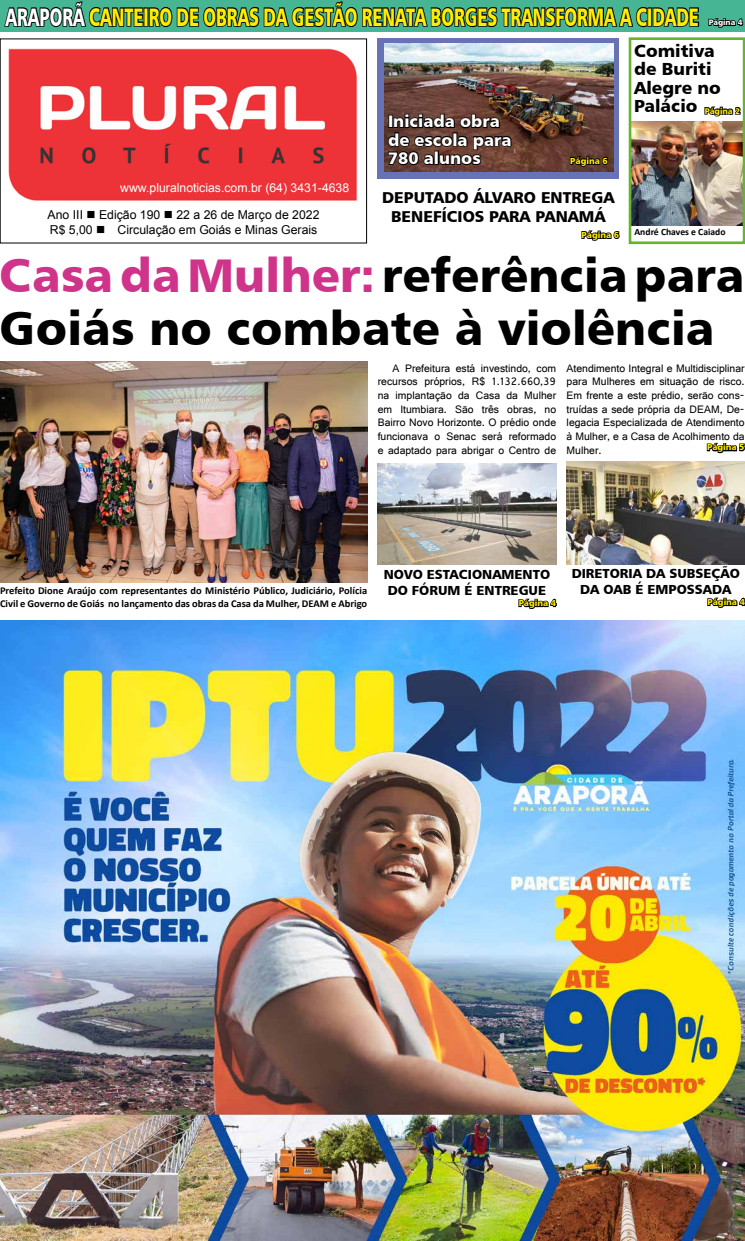
<style>
.page{position:relative;width:745px;height:1241px;background:#fff}
.page>*{position:absolute;margin:0;border:0;box-sizing:border-box;transform-origin:0 0}
.t1{font:47.25px/52.5px "Humanist 777 BT Black B";color:#000}
.t2{font:25.29px "Humanist 777 BT Black B";color:#ffed00;scale:.65 1}
.t3{font:17.5px/18.4px "Humanist 777 BT Black B";color:#000}
.t4{font:16.62px/18.4px "Humanist 777 BT Black B";color:#fff}
.t5{font:15.75px/18.4px "Humanist 777 BT Black B";color:#000;text-align:center}
.t6{font:13.12px/15.8px "Humanist 777 BT Black B";color:#000;text-align:center}
.t7{font:12.25px/14.7px "Arial";color:#000}
.t8{font:12.25px "Arial";color:#fff}
.t9{font:11.38px/13.7px "Gautami";color:#000;text-align:justify}
.t10{font:700 10.5px/12.6px "Calibri";color:#000}
.t11{font:700 9.62px "Calibri";color:#000}
.t12{font:8.75px "Humanist 777 BT Black B";color:#ffed00}
.t13{font:7.88px "Humanist 777 BT Black B";color:#fff}
.s1{color:#fff}
.s2{color:#cf338a}
</style>
<div class="page">
<div style="left:377px;top:38px;width:241px;height:140px;background:#6873b5"></div>
<div style="left:0;top:0;width:744px;height:31px;background:#46b594"></div>
<img style="left:8px;top:63px;width:350px;height:137px">
<svg style="left:3px;top:1px;width:696px;height:62px"></svg>
<svg style="left:708px;top:17px;width:35px;height:11px"></svg>
<img style="left:0;top:620px;width:744px;height:620px">
<img style="left:384px;top:43px;width:229px;height:128px">
<svg style="left:386px;top:113px;width:126px;height:53px;background:#412820"></svg>
<svg style="left:568px;top:155px;width:41px;height:13px"></svg>
<img style="left:632px;top:121px;width:108px;height:105px">
<div style="left:628px;top:37px;width:116px;height:207px;border:3px solid #65b32e"></div>
<svg style="left:631px;top:213px;width:97px;height:27px"></svg>
<svg style="left:704px;top:105px;width:37px;height:12px"></svg>
<svg style="left:581px;top:230px;width:39px;height:11px"></svg>
<img style="left:0;top:361px;width:367px;height:211px">
<img style="left:0;top:572px;width:368px;height:11px">
<svg style="left:706px;top:442px;width:38px;height:12px"></svg>
<img style="left:377px;top:463px;width:178px;height:101px">
<svg style="left:518px;top:598px;width:39px;height:11px"></svg>
<svg style="left:707px;top:597px;width:37px;height:11px"></svg>
<img style="left:566px;top:462px;width:178px;height:102px">
<h2 class="t2" style="left:6px;top:1px;width:1067px"><span class="s1">ARAPORÃ</span> CANTEIRO DE OBRAS DA GESTÃO RENATA BORGES TRANSFORMA A CIDADE</h2>
<p class="t13" style="left:708px;top:17px;width:35px">Página 4</p>
<h3 class="t4" style="left:388px;top:112px;width:125px">Iniciada obra de escola para<br>780 alunos</h3>
<p class="t12" style="left:570px;top:155px;width:39px">Página 6</p>
<h3 class="t3" style="left:633px;top:41px;width:108px">Comitiva de Buriti<br>Alegre no<br>Palácio <sub>Página</sub> <sub>2</sub></h3>
<p class="t8" style="left:120px;top:179px;width:230px">www.pluralnoticias.com.br (64) 3431-4638</p>
<h3 class="t5" style="left:382px;top:188px;width:234px">DEPUTADO ÁLVARO ENTREGA<br>BENEFÍCIOS PARA PANAMÁ</h3>
<p class="t12" style="left:581px;top:229px;width:39px">Página 6</p>
<p class="t7" style="left:48px;top:208px;width:273px">Ano III ■ Edição 190 ■ 22 a 26 de Março de 2022<br>R$ 5,00 ■ Circulação em Goiás e Minas Gerais</p>
<h1 class="t1" style="left:0;top:248px;width:745px"><span class="s2">Casa da Mulher:</span> referência para<br>Goiás no combate à violência</h1>
<p class="t11" style="left:634px;top:226px;width:93px">André Chaves e Caiado</p>
<p class="t9" style="left:377px;top:361px;width:180px;text-indent:15px">A Prefeitura está investindo, com recursos próprios, R$ 1.132.660,39 na implantação da Casa da Mulher em Itumbiara. São três obras, no Bairro Novo Horizonte. O prédio onde funcionava o Senac será reformado e adaptado para abrigar o Centro de</p>
<p class="t9" style="left:566px;top:361px;width:179px">Atendimento Integral e Multidisciplinar para Mulheres em situação de risco.<br>Em frente a este prédio, serão cons&shy;truídas a sede própria da DEAM, De&shy;legacia Especializada de Atendimento à Mulher, e a Casa de Acolhimento da Mulher.</p>
<p class="t12" style="left:706px;top:441px;width:39px">Página 5</p>
<p class="t10" style="left:0;top:584px;width:368px">Prefeito Dione Araújo com representantes do Ministério Público, Judiciário, Polícia<br>Civil e Governo de Goiás no lançamento das obras da Casa da Mulher, DEAM e Abrigo</p>
<p class="t6" style="left:383px;top:566px;width:168px">NOVO ESTACIONAMENTO<br>DO FÓRUM É ENTREGUE</p>
<p class="t12" style="left:518px;top:597px;width:39px">Página 4</p>
<p class="t6" style="left:571px;top:565px;width:170px">DIRETORIA DA SUBSEÇÃO<br>DA OAB É EMPOSSADA</p>
<p class="t12" style="left:707px;top:596px;width:39px">Página 4</p>
</div>
